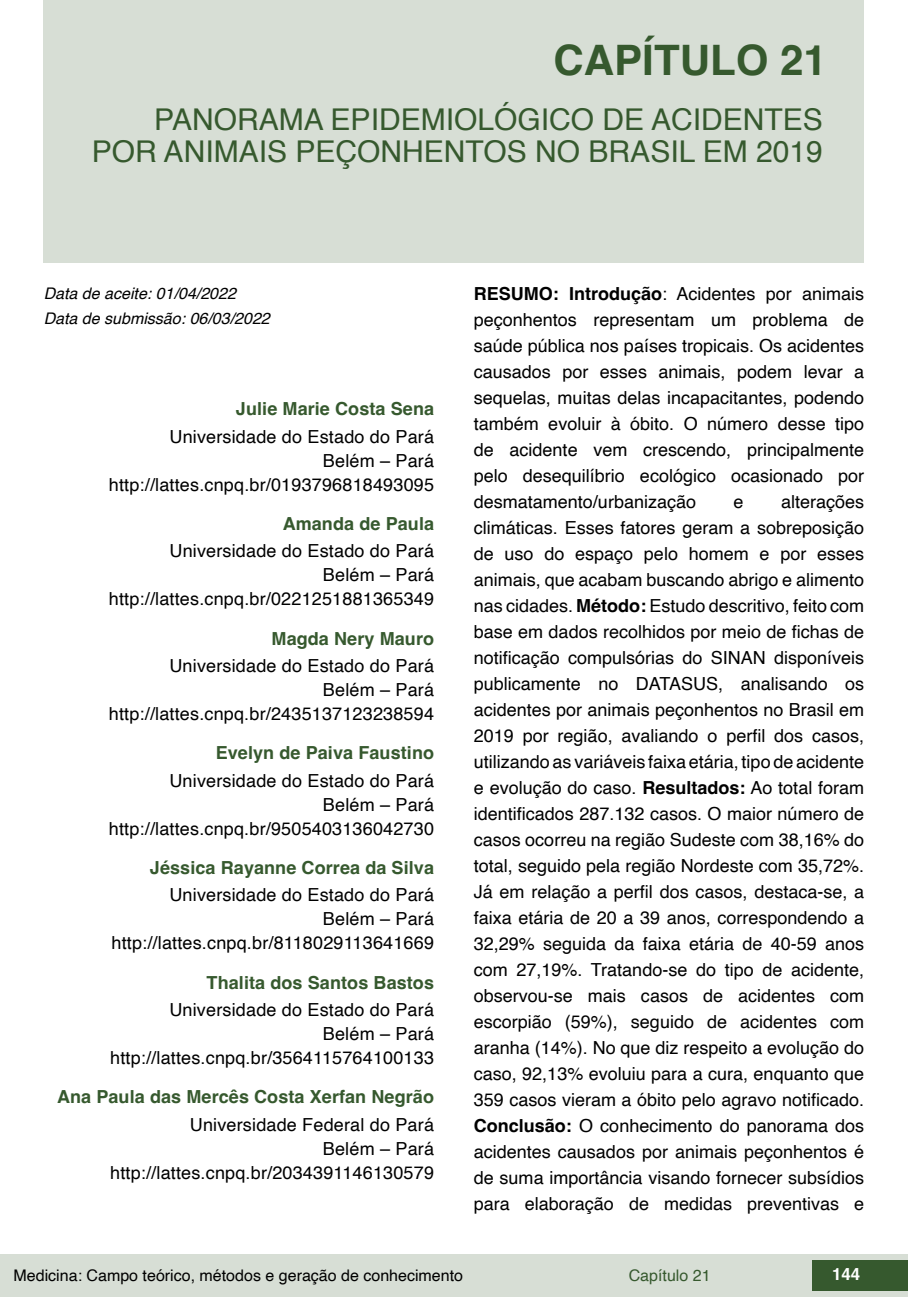
<style>
.page{position:relative;width:908px;height:1304px;background:#fff}
.page>*{position:absolute;margin:0;border:0;box-sizing:border-box;transform-origin:0 0}
.t1{font:700 42px "Helvetica";color:#36592e}
.t2{font:30px/32px "Helvetica";color:#36592e;text-align:right}
.t3{font:18px/26px "Helvetica";letter-spacing:.01em;color:#000;text-align:right}
.t4{font:700 18px "Helvetica";letter-spacing:.005em;color:#36592e}
.t5{font:700 16.8px "Helvetica";color:#fff}
.t6{font:16px "Helvetica";color:#000}
.t7{font:italic 16px "Helvetica";color:#000}
.t8{font:16px "Helvetica";color:#36592e}
.s1{font-weight:700}
</style>
<div class="page">
<div style="left:0;top:1254px;width:906px;height:43px;background:#d7ded5"></div>
<div style="left:812px;top:1261px;width:95px;height:30px;background:#36592e"></div>
<div style="left:44px;top:0;width:819px;height:263px;background:#d7ded5"></div>
<h1 class="t1" style="left:553px;top:35px;width:275px">CAPÍTULO 21</h1>
<h2 class="t2" style="left:92px;top:104px;width:732px">PANORAMA EPIDEMIOLÓGICO DE ACIDENTES<br>POR ANIMAIS PEÇONHENTOS NO BRASIL EM 2019</h2>
<p class="t7" style="left:44px;top:280px;width:194px">Data de aceite: 01/04/2022</p>
<p class="t7" style="left:44px;top:306px;width:227px">Data de submissão: 06/03/2022</p>
<p class="t4" style="left:236px;top:398px;width:199px">Julie Marie Costa Sena</p>
<p class="t3" style="left:109px;top:425px;width:326px;line-height:24px">Universidade do Estado do Pará<br>Belém – Pará http://lattes.cnpq.br/0193796818493095</p>
<p class="t4" style="left:282px;top:513px;width:153px">Amanda de Paula</p>
<p class="t3" style="left:109px;top:540px;width:326px;line-height:24px">Universidade do Estado do Pará<br>Belém – Pará http://lattes.cnpq.br/0221251881365349</p>
<p class="t4" style="left:271px;top:627px;width:164px">Magda Nery Mauro</p>
<p class="t3" style="left:109px;top:654px;width:326px;line-height:24px">Universidade do Estado do Pará<br>Belém – Pará http://lattes.cnpq.br/2435137123238594</p>
<p class="t4" style="left:216px;top:742px;width:220px">Evelyn de Paiva Faustino</p>
<p class="t3" style="left:109px;top:769px;width:326px;line-height:24px">Universidade do Estado do Pará<br>Belém – Pará http://lattes.cnpq.br/9505403136042730</p>
<p class="t4" style="left:150px;top:857px;width:285px">Jéssica Rayanne Correa da Silva</p>
<p class="t3" style="left:111px;top:884px;width:324px;line-height:24px">Universidade do Estado do Pará<br>Belém – Pará http://lattes.cnpq.br/8118029113641669</p>
<p class="t4" style="left:206px;top:971px;width:229px">Thalita dos Santos Bastos</p>
<p class="t3" style="left:110px;top:998px;width:325px;line-height:24px">Universidade do Estado do Pará<br>Belém – Pará http://lattes.cnpq.br/3564115764100133</p>
<p class="t4" style="left:57px;top:1086px;width:378px">Ana Paula das Mercês Costa Xerfan Negrão</p>
<p class="t3" style="left:110px;top:1113px;width:325px;line-height:24px">Universidade Federal do Pará<br>Belém – Pará http://lattes.cnpq.br/2034391146130579</p>
<p class="t3" style="left:473px;top:281px;width:392px;text-align:justify"><span class="s1">RESUMO: Introdução</span>: Acidentes por animais peçonhentos representam um problema de saúde pública nos países tropicais. Os acidentes causados por esses animais, podem levar a sequelas, muitas delas incapacitantes, podendo também evoluir à óbito. O número desse tipo de acidente vem crescendo, principalmente pelo desequilíbrio ecológico ocasionado por desmatamento/urbanização</p>
<p class="t3" style="left:473px;top:489px;width:392px;text-align:justify;text-indent:307px">alterações climáticas. Esses fatores geram a sobreposição de uso do espaço pelo homem e por esses animais, que acabam buscando abrigo e alimento nas cidades. <span class="s1">Método:</span> Estudo descritivo, feito com base em dados recolhidos por meio de fichas de notificação compulsórias do SINAN disponíveis publicamente no DATASUS, analisando os acidentes por animais peçonhentos no Brasil em 2019 por região, avaliando o perfil dos casos, utilizando as variáveis faixa etária, tipo de acidente e evolução do caso. <span class="s1">Resultados:</span> Ao total foram identificados 287.132 casos. O maior número de casos ocorreu na região Sudeste com 38,16% do total, seguido pela região Nordeste com 35,72%.<br>Já em relação a perfil dos casos, destaca-se, a faixa etária de 20 a 39 anos, correspondendo a 32,29% seguida da faixa etária de 40-59 anos com 27,19%. Tratando-se do tipo de acidente, observou-se mais casos de acidentes com escorpião (59%), seguido de acidentes com aranha (14%). No que diz respeito a evolução do caso, 92,13% evoluiu para a cura, enquanto que 359 casos vieram a óbito pelo agravo notificado.<br><span class="s1">Conclusão:</span> O conhecimento do panorama dos acidentes causados por animais peçonhentos é de suma importância visando fornecer subsídios para elaboração de medidas preventivas e</p>
<p class="t3" style="left:733px;top:489px;width:12px">e</p>
<p class="t6" style="left:14px;top:1263px;width:451px">Medicina: Campo teórico, métodos e geração de conhecimento</p>
<p class="t8" style="left:628px;top:1263px;width:83px">Capítulo 21</p>
<p class="t5" style="left:831px;top:1264px;width:30px">144</p>
</div>
